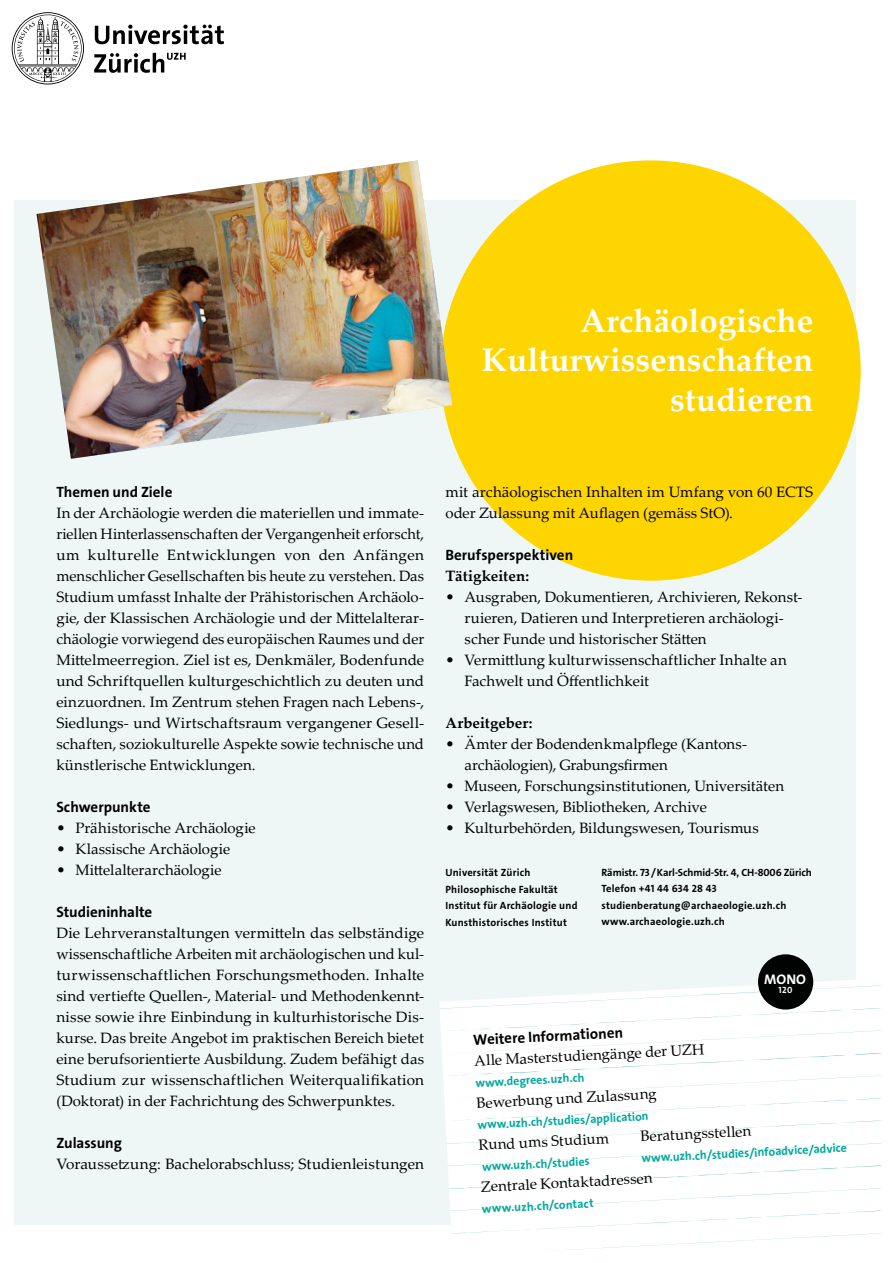
<style>
.page{position:relative;width:893px;height:1263px;background:#fff}
.page>*{position:absolute;margin:0;border:0;box-sizing:border-box;transform-origin:0 0}
.t1{font:700 33px/39.6px "Palatino";color:#fff;text-align:right}
.t2{font:15px/21px "Palatino Linotype";color:#000}
.t3{font:15px "The Sans LP7 Bld";color:#000}
.t4{font:700 15px "Palatino Linotype";color:#000}
.t5{font:13.95px "The Sans LP7 Bld";color:#fff}
.t6{font:12px "The Sans LP7 Bld";color:#00a89b}
.t7{font:10.5px/16.5px "The Sans LP7 Bld";letter-spacing:.02em;color:#000}
.t8{font:9.15px "The Sans LP7 Bld";color:#fff}
</style>
<div class="page">
<div style="left:14px;top:200px;width:842px;height:1025px;background:#eef7f6"></div>
<svg style="left:439px;top:978px;width:442px;height:272px"></svg>
<div style="left:440px;top:160px;width:421px;height:421px;background:#ffd500;border-radius:50%"></div>
<img style="left:37px;top:160px;width:415px;height:299px">
<div style="left:758px;top:954px;width:55px;height:55px;background:#010202;border-radius:50%"></div>
<svg style="left:12px;top:12px;width:212px;height:72px"></svg>
<h1 class="t1" style="left:482px;top:300px;width:333px">Archäologische<br>Kulturwissenschaften studieren</h1>
<p class="t3" style="left:56px;top:482px;width:118px">Themen und Ziele</p>
<p class="t2" style="left:56px;top:502px;width:369px;text-align:justify">In der Archäologie werden die materiellen und immate&shy;riellen Hinterlassenschaften der Vergangenheit erforscht, um kulturelle Entwicklungen von den Anfängen menschlicher Gesellschaften bis heute zu verstehen. Das Studium umfasst Inhalte der Prähistorischen Archäolo&shy;gie, der Klassischen Archäologie und der Mittelalterar&shy;chäologie vorwiegend des europäischen Raumes und der Mittelmeerregion. Ziel ist es, Denkmäler, Bodenfunde und Schriftquellen kulturgeschichtlich zu deuten und einzuordnen. Im Zentrum stehen Fragen nach Lebens-, Siedlungs- und Wirtschaftsraum vergangener Gesell&shy;schaften, soziokulturelle Aspekte sowie technische und künstlerische Entwicklungen.</p>
<p class="t3" style="left:56px;top:797px;width:96px">Schwerpunkte</p>
<p class="t2" style="left:56px;top:817px;width:201px">• Prähistorische Archäologie</p>
<p class="t2" style="left:56px;top:838px;width:175px">• Klassische Archäologie</p>
<p class="t2" style="left:56px;top:859px;width:167px">• Mittelalterarchäologie</p>
<p class="t3" style="left:56px;top:902px;width:97px">Studieninhalte</p>
<p class="t2" style="left:56px;top:922px;width:369px;text-align:justify">Die Lehrveranstaltungen vermitteln das selbständige wissenschaftliche Arbeiten mit archäologischen und kul&shy;turwissenschaftlichen Forschungsmethoden. Inhalte sind vertiefte Quellen-, Material- und Methodenkennt&shy;nisse sowie ihre Einbindung in kulturhistorische Dis&shy;kurse. Das breite Angebot im praktischen Bereich bietet eine berufsorientierte Ausbildung. Zudem befähigt das Studium zur wissenschaftlichen Weiterqualifikation (Doktorat) in der Fachrichtung des Schwerpunktes.</p>
<p class="t3" style="left:56px;top:1133px;width:67px">Zulassung</p>
<p class="t2" style="left:56px;top:1153px;width:369px">Voraussetzung: Bachelorabschluss; Studienleistungen</p>
<p class="t2" style="left:445px;top:481px;width:369px">mit archäologischen Inhalten im Umfang von 60 ECTS oder Zulassung mit Auflagen (gemäss StO).</p>
<p class="t3" style="left:445px;top:545px;width:129px">Berufsperspektiven</p>
<p class="t4" style="left:445px;top:565px;width:85px">Tätigkeiten:</p>
<p class="t2" style="left:465px;top:586px;width:339px;text-indent:-19px">• Ausgraben, Dokumentieren, Archivieren, Rekonst&shy;ruieren, Datieren und Interpretieren archäologi&shy;scher Funde und historischer Stätten</p>
<p class="t2" style="left:465px;top:649px;width:324px;text-indent:-19px">• Vermittlung kulturwissenschaftlicher Inhalte an<br>Fachwelt und Öffentlichkeit</p>
<p class="t4" style="left:445px;top:712px;width:89px">Arbeitgeber:</p>
<p class="t2" style="left:465px;top:733px;width:284px;text-indent:-19px">• Ämter der Bodendenkmalpflege (Kantons&shy;archäologien), Grabungsfirmen</p>
<p class="t2" style="left:445px;top:775px;width:340px">• Museen, Forschungsinstitutionen, Universitäten</p>
<p class="t2" style="left:445px;top:796px;width:263px">• Verlagswesen, Bibliotheken, Archive</p>
<p class="t2" style="left:445px;top:817px;width:315px">• Kulturbehörden, Bildungswesen, Tourismus</p>
<p class="t7" style="left:445px;top:864px;width:134px">Universität Zürich<br>Philosophische Fakultät<br>Institut für Archäologie und<br>Kunsthistorisches Institut</p>
<p class="t7" style="left:601px;top:864px;width:212px">Rämistr. 73/Karl-Schmid-Str. 4, CH-8006 Zürich Telefon +41 44 634 28 43 studienberatung@archaeologie.uzh.ch www.archaeologie.uzh.ch</p>
<p class="t5" style="left:764px;top:970px;width:43px">MONO</p>
<p class="t8" style="left:778px;top:984px;width:16px">120</p>
<p class="t3" style="left:473px;top:1030px;width:152px;rotate:-3deg">Weitere Informationen</p>
<p class="t2" style="left:474px;top:1050px;width:232px;rotate:-3deg">Alle Masterstudiengänge der UZH</p>
<p class="t6" style="left:475px;top:1075px;width:111px;rotate:-3deg">www.degrees.uzh.ch</p>
<p class="t2" style="left:476px;top:1092px;width:182px;rotate:-3deg">Bewerbung und Zulassung</p>
<p class="t6" style="left:477px;top:1117px;width:173px;rotate:-3deg">www.uzh.ch/studies/application</p>
<p class="t2" style="left:478px;top:1134px;width:132px;rotate:-3deg">Rund ums Studium</p>
<p class="t2" style="left:640px;top:1125px;width:112px;rotate:-3deg">Beratungsstellen</p>
<p class="t6" style="left:482px;top:1159px;width:109px;rotate:-3deg">www.uzh.ch/studies</p>
<p class="t6" style="left:641px;top:1151px;width:207px;rotate:-3deg">www.uzh.ch/studies/infoadvice/advice</p>
<p class="t2" style="left:480px;top:1176px;width:174px;rotate:-3deg">Zentrale Kontaktadressen</p>
<p class="t6" style="left:482px;top:1201px;width:113px;rotate:-3deg">www.uzh.ch/contact</p>
</div>
